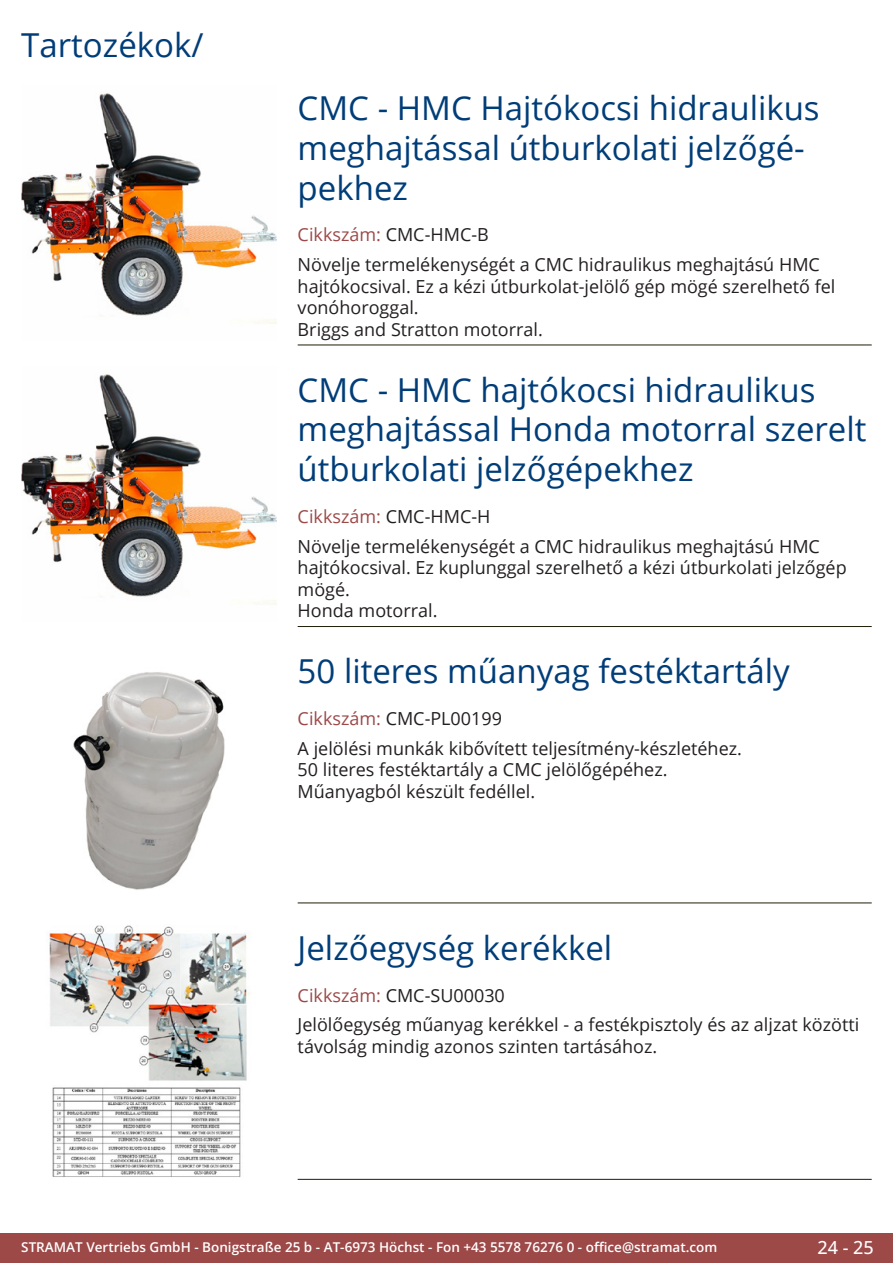
<style>
.page{position:relative;width:893px;height:1263px;background:#fff}
.page>*{position:absolute;margin:0;border:0;box-sizing:border-box;transform-origin:0 0}
.Produkttitel{font:33px/39.6px "Open Sans";color:#003d78}
.RastTitel{font:33px "Open Sans";color:#003d78}
.Beschreibung_Text{font:18px/21.6px "Open Sans";color:#231f20}
.TechDaten_Überschrif{font:18px "Open Sans";color:#231f20}
.TechDaten_Überschrif-2{font:18px "Open Sans";color:#9c4948}
.t1{font:500 18px "Open Sans";color:#fff}
.t2{font:600 13.5px "Open Sans";color:#fff}
.s1{color:#231f20}
.s2{color:#9c4948}
</style>
<div class="page">
<div style="left:0;top:1233px;width:893px;height:30px;background:#9c4948"></div>
<hr style="left:298px;top:345px;width:574px;height:1px;background:#201d08">
<hr style="left:298px;top:626px;width:574px;height:1px;background:#201d08">
<hr style="left:298px;top:903px;width:574px;height:1px;background:#201d08">
<hr style="left:298px;top:1179px;width:574px;height:1px;background:#201d08">
<img style="left:21px;top:93px;width:255px;height:231px">
<img style="left:21px;top:374px;width:255px;height:231px">
<img style="left:73px;top:672px;width:152px;height:218px">
<img style="left:49px;top:925px;width:202px;height:252px">
<p class="RastTitel" style="left:21px;top:22px;width:184px">Tartozékok/</p>
<p class="Produkttitel" style="left:298px;top:88px;width:523px">CMC - HMC Hajtókocsi hidraulikus meghajtással útburkolati jelzőgé&shy;pekhez</p>
<p class="TechDaten_Überschrif-2" style="left:298px;top:222px;width:193px">Cikkszám: <span class="s1">CMC-HMC-B</span></p>
<p class="Beschreibung_Text" style="left:298px;top:253px;width:539px">Növelje termelékenységét a CMC hidraulikus meghajtású HMC hajtókocsival. Ez a kézi útburkolat-jelölő gép mögé szerelhető fel vonóhoroggal.<br>Briggs and Stratton motorral.</p>
<p class="Produkttitel" style="left:298px;top:369px;width:570px">CMC - HMC hajtókocsi hidraulikus meghajtással Honda motorral szerelt útburkolati jelzőgépekhez</p>
<p class="TechDaten_Überschrif-2" style="left:298px;top:504px;width:194px">Cikkszám: <span class="s1">CMC-HMC-H</span></p>
<p class="Beschreibung_Text" style="left:298px;top:535px;width:551px">Növelje termelékenységét a CMC hidraulikus meghajtású HMC hajtókocsival. Ez kuplunggal szerelhető a kézi útburkolati jelzőgép mögé.<br>Honda motorral.</p>
<p class="Produkttitel" style="left:298px;top:651px;width:494px">50 literes műanyag festéktartály</p>
<p class="TechDaten_Überschrif" style="left:298px;top:706px;width:206px"><span class="s2">Cikkszám:</span> CMC-PL00199</p>
<p class="Beschreibung_Text" style="left:298px;top:737px;width:446px">A jelölési munkák kibővített teljesítmény-készletéhez.<br>50 literes festéktartály a CMC jelölőgépéhez.<br>Műanyagból készült fedéllel.</p>
<p class="Produkttitel" style="left:298px;top:927px;width:316px">Jelzőegység kerékkel</p>
<p class="TechDaten_Überschrif" style="left:298px;top:983px;width:209px"><span class="s2">Cikkszám:</span> CMC-SU00030</p>
<p class="Beschreibung_Text" style="left:298px;top:1013px;width:563px">Jelölőegység műanyag kerékkel - a festékpisztoly és az aljzat közötti távolság mindig azonos szinten tartásához.</p>
<p class="t2" style="left:21px;top:1238px;width:698px">STRAMAT Vertriebs GmbH - Bonigstraße 25 b - AT-6973 Höchst - Fon +43 5578 76276 0 - office@stramat.com</p>
<p class="t1" style="left:817px;top:1234px;width:58px">24 - 25</p>
</div>
